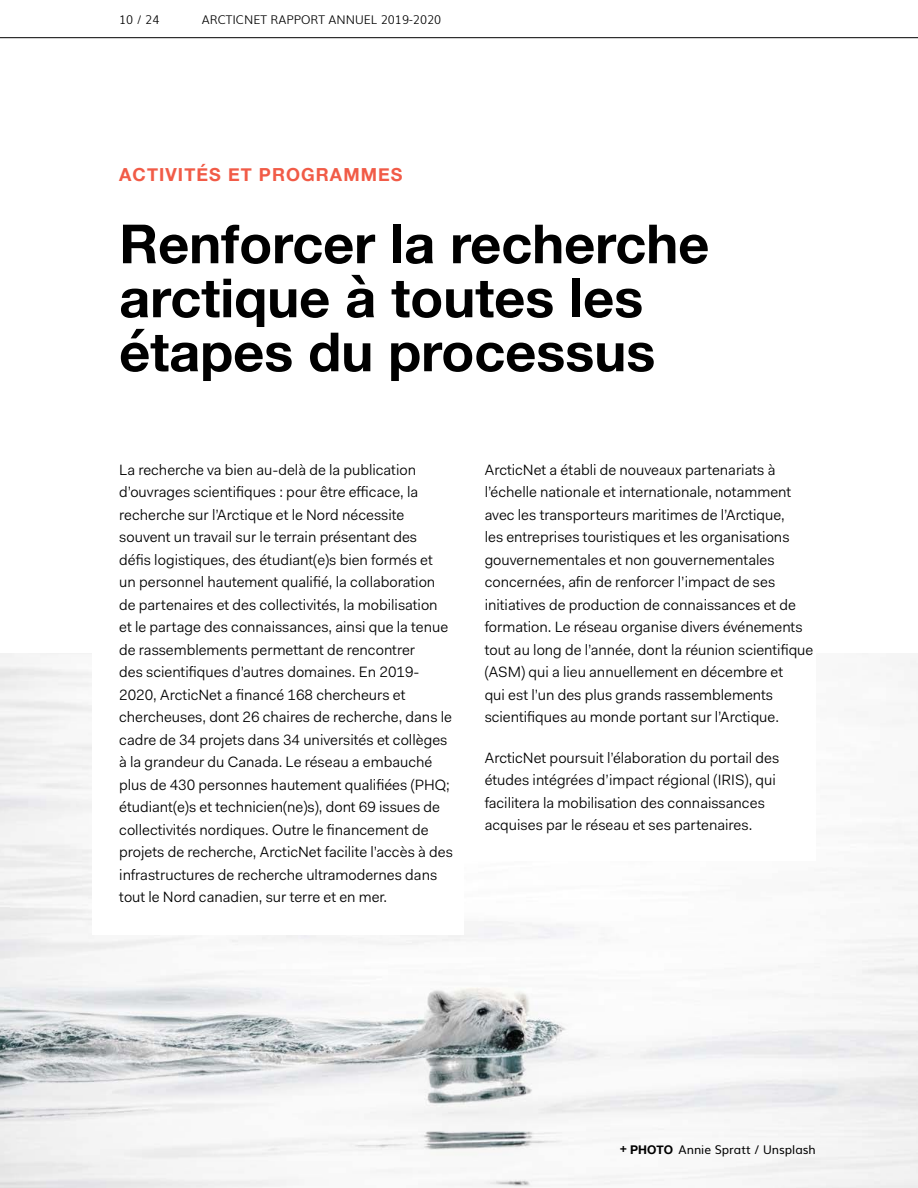
<style>
.page{position:relative;width:918px;height:1188px;background:#fff}
.page>*{position:absolute;margin:0;border:0;box-sizing:border-box;transform-origin:0 0}
.t1{font:700 54px/54px "Helvetica Neue";color:#000}
.t2{font:700 18px "Helvetica Neue";letter-spacing:.06em;color:#f15b47}
.t3{font:15px/22.5px "Fakt Pro Blond";color:#000}
.t4{font:300 12px "Muli";color:#000}
.t5{font:12px "Muli";color:#000}
.s1{font-family:"Helvetica Neue";font-weight:700}
</style>
<div class="page">
<hr style="left:0;top:37px;width:918px;height:1px;background:#000">
<img style="left:0;top:653px;width:918px;height:535px">
<div style="left:92px;top:621px;width:372px;height:313px;background:#fff"></div>
<div style="left:459px;top:621px;width:357px;height:239px;background:#fff"></div>
<p class="t4" style="left:119px;top:10px;width:42px">10 / 24</p>
<p class="t4" style="left:202px;top:10px;width:241px">ARCTICNET RAPPORT ANNUEL 2019-2020</p>
<p class="t2" style="left:119px;top:161px;width:285px">ACTIVITÉS ET PROGRAMMES</p>
<h1 class="t1" style="left:119px;top:218px;width:592px">Renforcer la recherche arctique à toutes les étapes du processus</h1>
<p class="t3" style="left:119px;top:458px;width:335px">La recherche va bien au-delà de la publication d’ouvrages scientifiques : pour être efficace, la recherche sur l’Arctique et le Nord nécessite souvent un travail sur le terrain présentant des<br>défis logistiques, des étudiant(e)s bien formés et un personnel hautement qualifié, la collaboration de partenaires et des collectivités, la mobilisation et le partage des connaissances, ainsi que la tenue de rassemblements permettant de rencontrer<br>des scientifiques d’autres domaines. En 2019- 2020, ArcticNet a financé 168 chercheurs et chercheuses, dont 26 chaires de recherche, dans le cadre de 34 projets dans 34 universités et collèges à la grandeur du Canada. Le réseau a embauché plus de 430 personnes hautement qualifiées (PHQ; étudiant(e)s et technicien(ne)s), dont 69 issues de collectivités nordiques. Outre le financement de projets de recherche, ArcticNet facilite l’accès à des infrastructures de recherche ultramodernes dans tout le Nord canadien, sur terre et en mer.</p>
<p class="t3" style="left:485px;top:458px;width:330px">ArcticNet a établi de nouveaux partenariats à l’échelle nationale et internationale, notamment avec les transporteurs maritimes de l’Arctique,<br>les entreprises touristiques et les organisations gouvernementales et non gouvernementales concernées, afin de renforcer l’impact de ses initiatives de production de connaissances et de formation. Le réseau organise divers événements tout au long de l’année, dont la réunion scientifique (ASM) qui a lieu annuellement en décembre et<br>qui est l’un des plus grands rassemblements scientifiques au monde portant sur l’Arctique.</p>
<p class="t3" style="left:485px;top:746px;width:296px">ArcticNet poursuit l’élaboration du portail des études intégrées d’impact régional (IRIS), qui facilitera la mobilisation des connaissances acquises par le réseau et ses partenaires.</p>
<p class="t5" style="left:620px;top:1140px;width:198px"><span class="s1">+ PHOTO</span> Annie Spratt / Unsplash</p>
</div>
